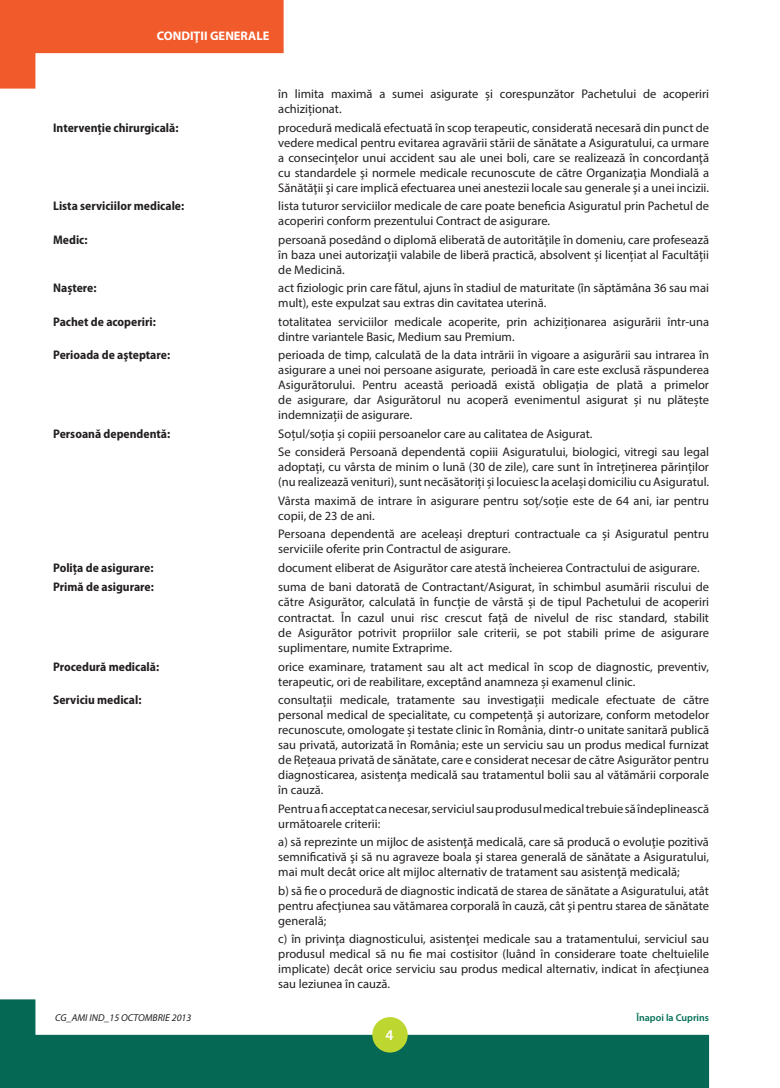
<style>
.page{position:relative;width:780px;height:1088px;background:#fff}
.page>*{position:absolute;margin:0;border:0;box-sizing:border-box;transform-origin:0 0}
.t1{font:600 15px "Myriad Pro";color:#fff}
.t2{font:12.5px/15px "Myriad Pro";color:#231f20}
.t3{font:700 semi-condensed 12.5px "Myriad Pro";color:#231f20}
.t4{font:700 12.5px "Myriad Pro";color:#fff}
.t5{font:italic 10px "Myriad Pro";color:#231f20}
.t6{font:600 10px "Myriad Pro";color:#006d56}
</style>
<div class="page">
<svg style="left:0;top:999px;width:709px;height:89px;fill:#056854"></svg>
<div style="left:372px;top:1017px;width:35px;height:35px;background:#bdd630;border-radius:50%"></div>
<svg style="left:0;top:0;width:283px;height:89px"></svg>
<p class="t4" style="left:157px;top:28px;width:114px">CONDIŢII GENERALE</p>
<p class="t2" style="left:278px;top:86px;width:432px">în limita maximă a sumei asigurate și corespunzător Pachetului de acoperiri achiziționat.</p>
<p class="t3" style="left:53px;top:120px;width:127px">Intervenție chirurgicală:</p>
<p class="t2" style="left:278px;top:120px;width:432px;text-align:justify">procedură medicală efectuată în scop terapeutic, considerată necesară din punct de vedere medical pentru evitarea agravării stării de sănătate a Asiguratului, ca urmare a consecinţelor unui accident sau ale unei boli, care se realizează în concordanţă cu standardele şi normele medicale recunoscute de către Organizaţia Mondială a Sănătăţii şi care implică efectuarea unei anestezii locale sau generale şi a unei incizii.</p>
<p class="t3" style="left:53px;top:199px;width:133px">Lista serviciilor medicale:</p>
<p class="t2" style="left:278px;top:198px;width:432px">lista tuturor serviciilor medicale de care poate beneficia Asiguratul prin Pachetul de acoperiri conform prezentului Contract de asigurare.</p>
<p class="t3" style="left:53px;top:232px;width:36px">Medic:</p>
<p class="t2" style="left:278px;top:232px;width:432px;text-align:justify">persoană posedând o diplomă eliberată de autorităţile în domeniu, care profesează în baza unei autorizaţii valabile de liberă practică, absolvent și licențiat al Facultății de Medicină.</p>
<p class="t3" style="left:53px;top:281px;width:45px">Naștere:</p>
<p class="t2" style="left:278px;top:280px;width:432px">act fiziologic prin care fătul, ajuns în stadiul de maturitate (în săptămâna 36 sau mai mult), este expulzat sau extras din cavitatea uterină.</p>
<p class="t3" style="left:53px;top:314px;width:104px">Pachet de acoperiri:</p>
<p class="t2" style="left:278px;top:314px;width:432px">totalitatea serviciilor medicale acoperite, prin achiziționarea asigurării într-una dintre variantele Basic, Medium sau Premium.</p>
<p class="t3" style="left:53px;top:348px;width:118px">Perioada de aşteptare:</p>
<p class="t2" style="left:278px;top:347px;width:432px;text-align:justify">perioada de timp, calculată de la data intrării în vigoare a asigurării sau intrarea în asigurare a unei noi persoane asigurate, perioadă în care este exclusă răspunderea Asigurătorului. Pentru această perioadă există obligația de plată a primelor de asigurare, dar Asigurătorul nu acoperă evenimentul asigurat și nu plătește indemnizații de asigurare.</p>
<p class="t3" style="left:53px;top:427px;width:118px">Persoană dependentă:</p>
<p class="t2" style="left:278px;top:424px;width:432px;line-height:18.5px">Soțul/soția și copiii persoanelor care au calitatea de Asigurat.<br>Se consideră Persoană dependentă copiii Asiguratului, biologici, vitregi sau legal</p>
<p class="t2" style="left:278px;top:459px;width:432px">adoptați, cu vârsta de minim o lună (30 de zile), care sunt în întreținerea părinților (nu realizează venituri), sunt necăsătoriți și locuiesc la același domiciliu cu Asiguratul.</p>
<p class="t2" style="left:278px;top:493px;width:432px">Vârsta maximă de intrare în asigurare pentru soț/soție este de 64 ani, iar pentru copii, de 23 de ani.</p>
<p class="t2" style="left:278px;top:526px;width:432px">Persoana dependentă are aceleași drepturi contractuale ca și Asiguratul pentru serviciile oferite prin Contractul de asigurare.</p>
<p class="t3" style="left:53px;top:561px;width:102px">Poliţa de asigurare:</p>
<p class="t2" style="left:278px;top:560px;width:423px">document eliberat de Asigurător care atestă încheierea Contractului de asigurare.</p>
<p class="t3" style="left:53px;top:579px;width:102px">Primă de asigurare:</p>
<p class="t2" style="left:278px;top:579px;width:432px">suma de bani datorată de Contractant/Asigurat, în schimbul asumării riscului de către Asigurător, calculată în funcție de vârstă și de tipul Pachetului de acoperiri</p>
<p class="t2" style="left:278px;top:610px;width:432px;text-align:justify">contractat. În cazul unui risc crescut față de nivelul de risc standard, stabilit de Asigurător potrivit propriilor sale criterii, se pot stabili prime de asigurare suplimentare, numite Extraprime.</p>
<p class="t3" style="left:53px;top:659px;width:107px">Procedură medicală:</p>
<p class="t2" style="left:278px;top:659px;width:432px">orice examinare, tratament sau alt act medical în scop de diagnostic, preventiv, terapeutic, ori de reabilitare, exceptând anamneza și examenul clinic.</p>
<p class="t3" style="left:53px;top:693px;width:90px">Serviciu medical:</p>
<p class="t2" style="left:278px;top:692px;width:432px;text-align:justify">consultații medicale, tratamente sau investigații medicale efectuate de către personal medical de specialitate, cu competență și autorizare, conform metodelor recunoscute, omologate și testate clinic în România, dintr-o unitate sanitară publică sau privată, autorizată în România; este un serviciu sau un produs medical furnizat de Rețeaua privată de sănătate, care e considerat necesar de către Asigurător pentru diagnosticarea, asistenţa medicală sau tratamentul bolii sau al vătămării corporale în cauză.</p>
<p class="t2" style="left:278px;top:801px;width:432px">Pentru a fi acceptat ca necesar, serviciul sau produsul medical trebuie să îndeplinească următoarele criterii:</p>
<p class="t2" style="left:278px;top:834px;width:432px;text-align:justify">a) să reprezinte un mijloc de asistenţă medicală, care să producă o evoluţie pozitivă semnificativă şi să nu agraveze boala şi starea generală de sănătate a Asiguratului, mai mult decât orice alt mijloc alternativ de tratament sau asistenţă medicală;</p>
<p class="t2" style="left:278px;top:883px;width:432px;text-align:justify">b) să fie o procedură de diagnostic indicată de starea de sănătate a Asiguratului, atât pentru afecţiunea sau vătămarea corporală în cauză, cât şi pentru starea de sănătate generală;</p>
<p class="t2" style="left:278px;top:931px;width:432px;text-align:justify">c) în privinţa diagnosticului, asistenţei medicale sau a tratamentului, serviciul sau produsul medical să nu fie mai costisitor (luând în considerare toate cheltuielile implicate) decât orice serviciu sau produs medical alternativ, indicat în afecţiunea sau leziunea în cauză.</p>
<p class="t5" style="left:55px;top:1011px;width:138px">CG_AMI IND_15 OCTOMBRIE 2013</p>
<p class="t6" style="left:636px;top:1011px;width:74px">Înapoi la Cuprins</p>
<p class="t1" style="left:385px;top:1026px;width:10px">4</p>
</div>
